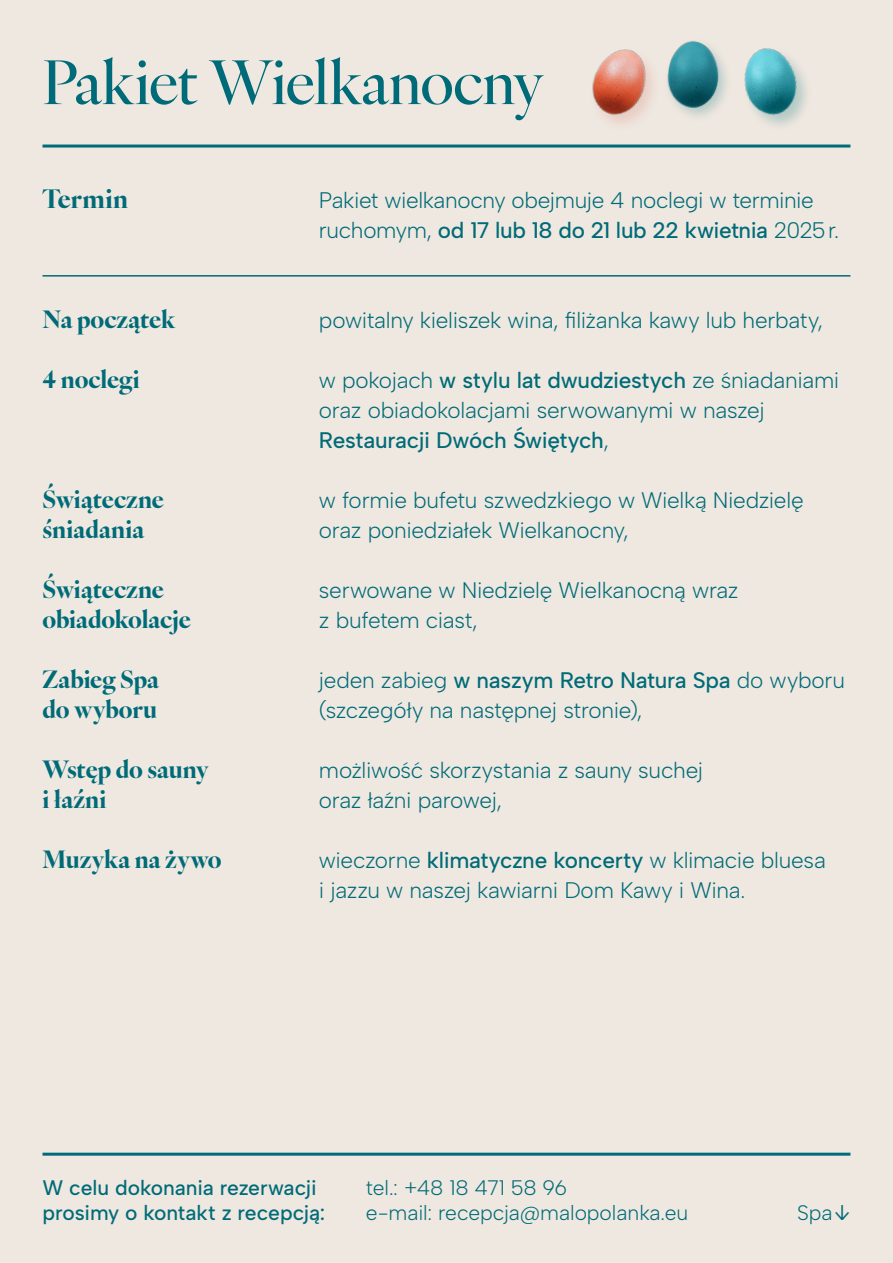
<style>
.page{position:relative;width:893px;height:1263px;background:#efe8e0}
.page>*{position:absolute;margin:0;border:0;box-sizing:border-box;transform-origin:0 0}
.t1{font:500 60px "Ivy Ora Display";letter-spacing:-.015em;color:#006b78}
.t2{font:700 25.5px "Ivy Ora Display";letter-spacing:.015em;color:#006b78}
.t3{font:700 24px/30px "Ivy Ora Display";letter-spacing:-.005em;color:#006b78}
.t4{font:22.5px/30px "Albert Sans";letter-spacing:-.015em;color:#006b78}
.t5{font:21px/25.2px "Albert Sans";letter-spacing:-.005em;color:#006b78}
.s1{font-family:"Inter";font-weight:300}
</style>
<div class="page">
<hr style="left:43px;top:145px;width:807px;height:3px;background:#006b78">
<hr style="left:43px;top:1153px;width:807px;height:3px;background:#006b78">
<img style="left:592px;top:49px;width:61px;height:75px">
<img style="left:744px;top:48px;width:63px;height:78px">
<div style="left:662px;top:36px;width:71px;height:87px;background:#006b78;opacity:.25"></div>
<img style="left:665px;top:36px;width:57px;height:83px">
<hr style="left:43px;top:275px;width:807px;height:2px;background:#006b78">
<h1 class="t1" style="left:43px;top:36px;width:502px">Pakiet Wielkanocny</h1>
<p class="t2" style="left:43px;top:178px;width:87px">Termin</p>
<p class="t3" style="left:43px;top:302px;width:134px">Na początek</p>
<p class="t3" style="left:43px;top:362px;width:99px">4 noclegi</p>
<p class="t3" style="left:43px;top:482px;width:123px">Świąteczne śniadania</p>
<p class="t3" style="left:43px;top:572px;width:150px">Świąteczne obiadokolacje</p>
<p class="t3" style="left:43px;top:662px;width:118px">Zabieg Spa do wyboru</p>
<p class="t3" style="left:43px;top:752px;width:168px">Wstęp do sauny i łaźni</p>
<p class="t3" style="left:43px;top:842px;width:181px">Muzyka na żywo</p>
<p class="t4" style="left:319px;top:185px;width:522px">Pakiet wielkanocny obejmuje 4 noclegi w terminie ruchomym, od 17 lub 18 do 21 lub 22 kwietnia 2025r.</p>
<p class="t4" style="left:319px;top:305px;width:506px">powitalny kieliszek wina, filiżanka kawy lub herbaty,</p>
<p class="t4" style="left:319px;top:365px;width:522px">w pokojach w stylu lat dwudziestych ze śniadaniami oraz obiadokolacjami serwowanymi w naszej<br>Restauracji Dwóch Świętych,</p>
<p class="t4" style="left:319px;top:485px;width:486px">w formie bufetu szwedzkiego w Wielką Niedzielę oraz poniedziałek Wielkanocny,</p>
<p class="t4" style="left:319px;top:575px;width:421px">serwowane w Niedzielę Wielkanocną wraz z bufetem ciast,</p>
<p class="t4" style="left:319px;top:665px;width:528px">jeden zabieg w naszym Retro Natura Spa do wyboru (szczegóły na następnej stronie),</p>
<p class="t4" style="left:319px;top:755px;width:386px">możliwość skorzystania z sauny suchej oraz łaźni parowej,</p>
<p class="t4" style="left:319px;top:845px;width:508px">wieczorne klimatyczne koncerty w klimacie bluesa i jazzu w naszej kawiarni Dom Kawy i Wina.</p>
<p class="t5" style="left:43px;top:1175px;width:284px">W celu dokonania rezerwacji prosimy o kontakt z recepcją:</p>
<p class="t5" style="left:366px;top:1175px;width:324px">tel.: +48 18 471 58 96<br>e-mail: recepcja@malopolanka.eu</p>
<p class="t5" style="left:797px;top:1200px;width:55px">Spa <span class="s1">ↆ</span></p>
</div>
